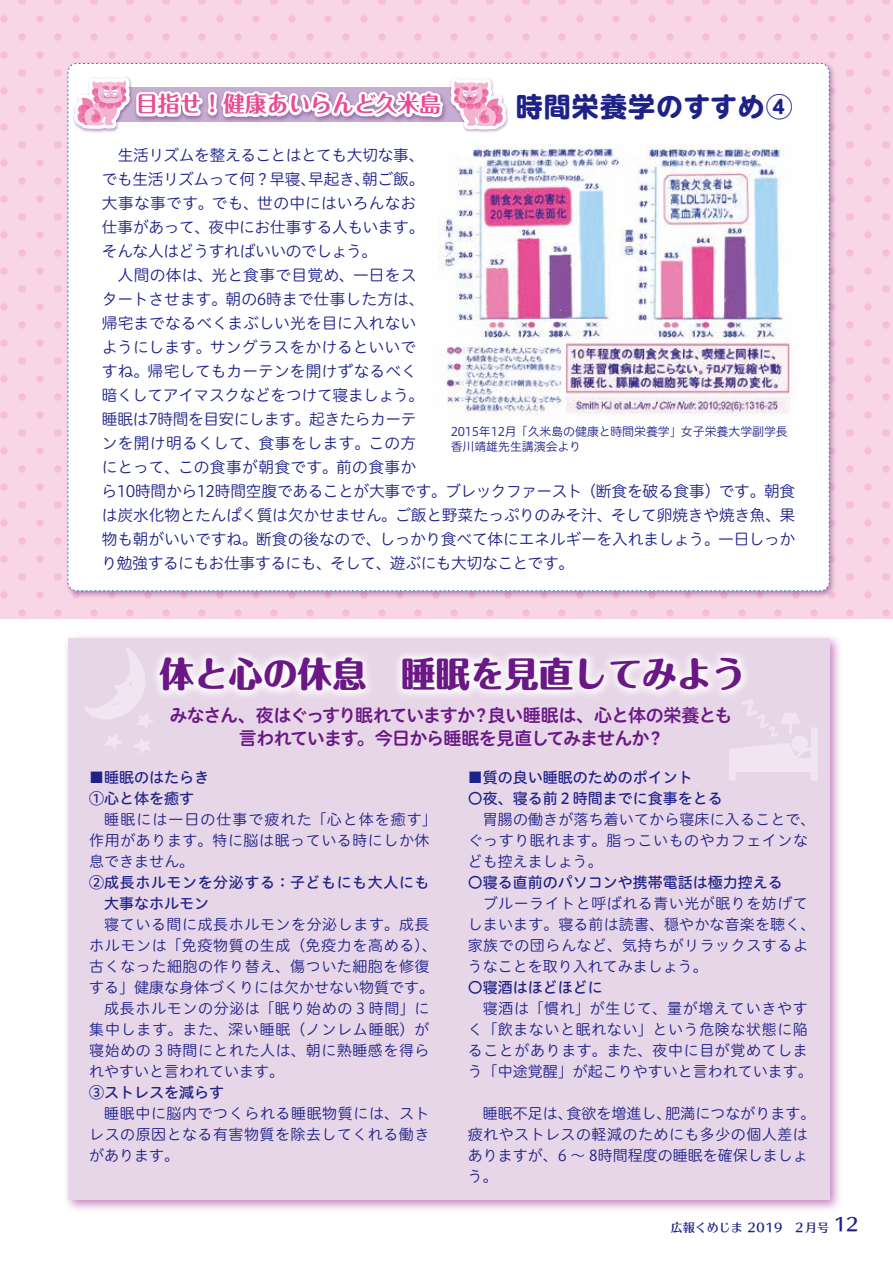
<style>
.page{position:relative;width:893px;height:1263px;background:#fff}
.page>*{position:absolute;margin:0;border:0;box-sizing:border-box;transform-origin:0 0}
.t1{font:800 34.5px "Maru Fo Pro";color:#6b1785}
.t2{font:700 27px "UD Shin M Go Pr 6";letter-spacing:.04em;color:#1e2188}
.t3{font:700 21.75px "Maru Fo Pro";color:#e84c95}
.t4{font:18px/22.5px "Hiragino UD Sans R Std W6";letter-spacing:-.05em;color:#691885;text-align:center}
.t5{font:15.75px/24px "Hiragino UD Sans R Std W3";letter-spacing:-.015em;color:#1e2188}
.t6{font:15px/21px "Hiragino UD Sans R Std W3";letter-spacing:.035em;color:#1e2188}
.t7{font:15px/21px "Hiragino UD Sans R Std W5";color:#1e2188}
.t8{font:15px/21px "Hiragino UD Sans R Std W3";color:#1e2188}
.t9{font:15px/21px "Hiragino UD Sans R Std W3";letter-spacing:.01em;color:#1e2188}
.t10{font:15px/21px "Hiragino UD Sans R Std W5";letter-spacing:.04em;color:#1e2188}
.t11{font:12px/15px "Hiragino UD Sans R Std W3";letter-spacing:-.01em;color:#1e2188}
.t12{font:12px "UD Typos 512 Std";color:#1e2188}
.s1{font-size:18px}
</style>
<div class="page">
<svg style="left:0;top:0;width:893px;height:619px;background:#f8d4e3"></svg>
<img style="left:63px;top:59px;width:776px;height:541px">
<div style="left:68px;top:64px;width:761px;height:527px;background:#fff;border-radius:9px"></div>
<svg style="left:71px;top:0;width:438px;height:133px"></svg>
<img style="left:66px;top:636px;width:774px;height:574px">
<div style="left:68px;top:638px;width:761px;height:561px;background:#e7d5e8"></div>
<svg style="left:729px;top:728px;width:89px;height:53px"></svg>
<svg style="left:84px;top:707px;width:59px;height:46px"></svg>
<img style="left:100px;top:597px;width:703px;height:154px">
<img style="left:439px;top:145px;width:352px;height:271px">
<h3 class="t3" style="left:136px;top:87px;width:306px">目指せ！健康あいらんど久米島</h3>
<h2 class="t2" style="left:516px;top:83px;width:278px">時間栄養学のすすめ④</h2>
<p class="t5" style="left:102px;top:142px;width:695px">　生活リズムを整えることはとても大切な事、<br>でも生活リズムって何？早寝、早起き、朝ご飯。<br>大事な事です。でも、世の中にはいろんなお<br>仕事があって、夜中にお仕事する人もいます。<br>そんな人はどうすればいいのでしょう。<br>　人間の体は、光と食事で目覚め、一日をス<br>タートさせます。朝の6時まで仕事した方は、<br>帰宅までなるべくまぶしい光を目に入れない<br>ようにします。サングラスをかけるといいで<br>すね。帰宅してもカーテンを開けずなるべく<br>暗くしてアイマスクなどをつけて寝ましょう。<br>睡眠は7時間を目安にします。起きたらカーテ<br>ンを開け明るくして、食事をします。この方<br>にとって、この食事が朝食です。前の食事か<br>ら10時間から12時間空腹であることが大事です。ブレックファースト（断食を破る食事）です。朝食は炭水化物とたんぱく質は欠かせません。ご飯と野菜たっぷりのみそ汁、そして卵焼きや焼き魚、果物も朝がいいですね。断食の後なので、しっかり食べて体にエネルギーを入れましょう。一日しっかり勉強するにもお仕事するにも、そして、遊ぶにも大切なことです。</p>
<p class="t11" style="left:451px;top:423px;width:339px">2015年12月「久米島の健康と時間栄養学」女子栄養大学副学長香川靖雄先生講演会より</p>
<h1 class="t1" style="left:160px;top:646px;width:588px">体と心の休息　睡眠を見直してみよう</h1>
<p class="t4" style="left:169px;top:703px;width:565px">みなさん、夜はぐっすり眠れていますか？良い睡眠は、心と体の栄養とも言われています。今日から睡眠を見直してみませんか？</p>
<p class="t7" style="left:89px;top:766px;width:121px">■睡眠のはたらき<br>①心と体を癒す</p>
<p class="t6" style="left:89px;top:808px;width:349px;text-indent:15px">睡眠には一日の仕事で疲れた「心と体を癒す」作用があります。特に脳は眠っている時にしか休息できません。</p>
<p class="t10" style="left:104px;top:871px;width:327px;text-indent:-15px">②成長ホルモンを分泌する：子どもにも大人にも大事なホルモン</p>
<p class="t6" style="left:89px;top:913px;width:349px;text-indent:15px">寝ている間に成長ホルモンを分泌します。成長ホルモンは「免疫物質の生成（免疫力を高める）、古くなった細胞の作り替え、傷ついた細胞を修復する」健康な身体づくりには欠かせない物質です。　成長ホルモンの分泌は「眠り始めの３時間」に集中します。また、深い睡眠（ノンレム睡眠）が寝始めの３時間にとれた人は、朝に熟睡感を得られやすいと言われています。</p>
<p class="t7" style="left:89px;top:1081px;width:136px">③ストレスを減らす</p>
<p class="t6" style="left:89px;top:1102px;width:342px;text-align:justify;text-indent:15px">睡眠中に脳内でつくられる睡眠物質には、ストレスの原因となる有害物質を除去してくれる働きがあります。</p>
<p class="t7" style="left:468px;top:766px;width:226px">■質の良い睡眠のためのポイント</p>
<p class="t9" style="left:468px;top:808px;width:349px">　胃腸の働きが落ち着いてから寝床に入ることで、ぐっすり眠れます。脂っこいものやカフェインなども控えましょう。</p>
<p class="t7" style="left:468px;top:871px;width:316px">〇寝る直前のパソコンや携帯電話は極力控える</p>
<p class="t6" style="left:468px;top:892px;width:349px">　ブルーライトと呼ばれる青い光が眠りを妨げてしまいます。寝る前は読書、穏やかな音楽を聴く、家族での団らんなど、気持ちがリラックスするようなことを取り入れてみましょう。</p>
<p class="t7" style="left:468px;top:976px;width:136px">〇寝酒はほどほどに</p>
<p class="t6" style="left:468px;top:997px;width:346px">　寝酒は「慣れ」が生じて、量が増えていきやすく「飲まないと眠れない」という危険な状態に陥ることがあります。また、夜中に目が覚めてしまう「中途覚醒」が起こりやすいと言われています。</p>
<p class="t8" style="left:468px;top:1102px;width:349px">　睡眠不足は、食欲を増進し、肥満につながります。疲れやストレスの軽減のためにも多少の個人差はありますが、6 ～ 8時間程度の睡眠を確保しましょう。</p>
<p class="t7" style="left:468px;top:787px;width:271px">〇夜、寝る前２時間までに食事をとる　</p>
<p class="t12" style="left:671px;top:1217px;width:189px">広報くめじま 2019　2月号 <span class="s1">12</span></p>
</div>
